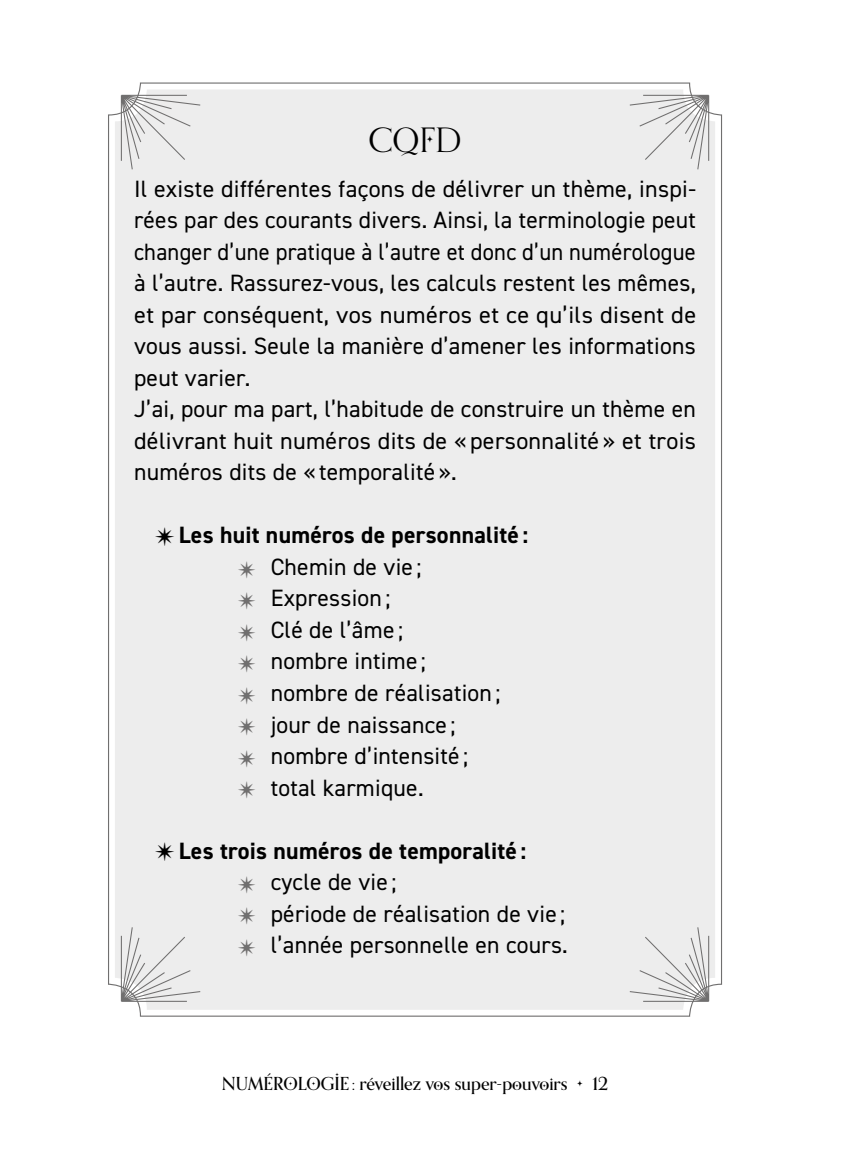
<style>
.page{position:relative;width:862px;height:1149px;background:#fff}
.page>*{position:absolute;margin:0;border:0;box-sizing:border-box;transform-origin:0 0}
.t1{font:33.75px "Orpheus Pro";color:#000}
.t2{font:23.62px/31.5px "DIN2014";letter-spacing:.01em;color:#000}
.t3{font:500 18px "Orpheus Pro";color:#000}
.s1{font-family:"Oracle";font-size:45.9px}
.s2{font-weight:700}
.s3{font-family:"Oracle";font-size:42.07px;color:#706f6f}
</style>
<div class="page">
<div style="left:115px;top:89px;width:599px;height:920px;background:#ededed;border-radius:32px"></div>
<svg style="left:121px;top:95px;width:79px;height:74px"></svg>
<svg style="left:629px;top:95px;width:79px;height:74px"></svg>
<svg style="left:629px;top:927px;width:79px;height:74px"></svg>
<svg style="left:121px;top:927px;width:79px;height:74px"></svg>
<h1 class="t1" style="left:368px;top:120px;width:95px">CQFD</h1>
<p class="t2" style="left:134px;top:172px;width:563px">Il existe différentes façons de délivrer un thème, inspi&shy;rées par des courants divers. Ainsi, la terminologie peut changer d’une pratique à l’autre et donc d’un numérologue à l’autre. Rassurez-vous, les calculs restent les mêmes, et par conséquent, vos numéros et ce qu’ils disent de vous aussi. Seule la manière d’amener les informations peut varier.<br>J’ai, pour ma part, l’habitude de construire un thème en délivrant huit numéros dits de « personnalité » et trois numéros dits de « temporalité ».</p>
<p class="t2" style="left:236px;top:519px;width:293px;text-indent:-83px"><span class="s1">C</span><span class="s2">Les huit numéros de personnalité :<br></span><span class="s3">C</span> Chemin de vie ;<br><span class="s3">C</span> Expression ;<br><span class="s3">C</span> Clé de l’âme ;<br><span class="s3">C</span> nombre intime ;<br><span class="s3">C</span> nombre de réalisation ;<br><span class="s3">C</span> jour de naissance ;<br><span class="s3">C</span> nombre d’intensité ;<br><span class="s3">C</span> total karmique.</p>
<p class="t2" style="left:236px;top:834px;width:333px;text-indent:-83px"><span class="s1">C</span><span class="s2">Les trois numéros de temporalité :<br></span><span class="s3">C</span> cycle de vie ;<br><span class="s3">C</span> période de réalisation de vie ;<br><span class="s3">C</span> l’année personnelle en cours.</p>
<p class="t3" style="left:222px;top:1071px;width:388px">NUMÉROLOGIE: réveillez vos super-pouvoirs • 12</p>
</div>
